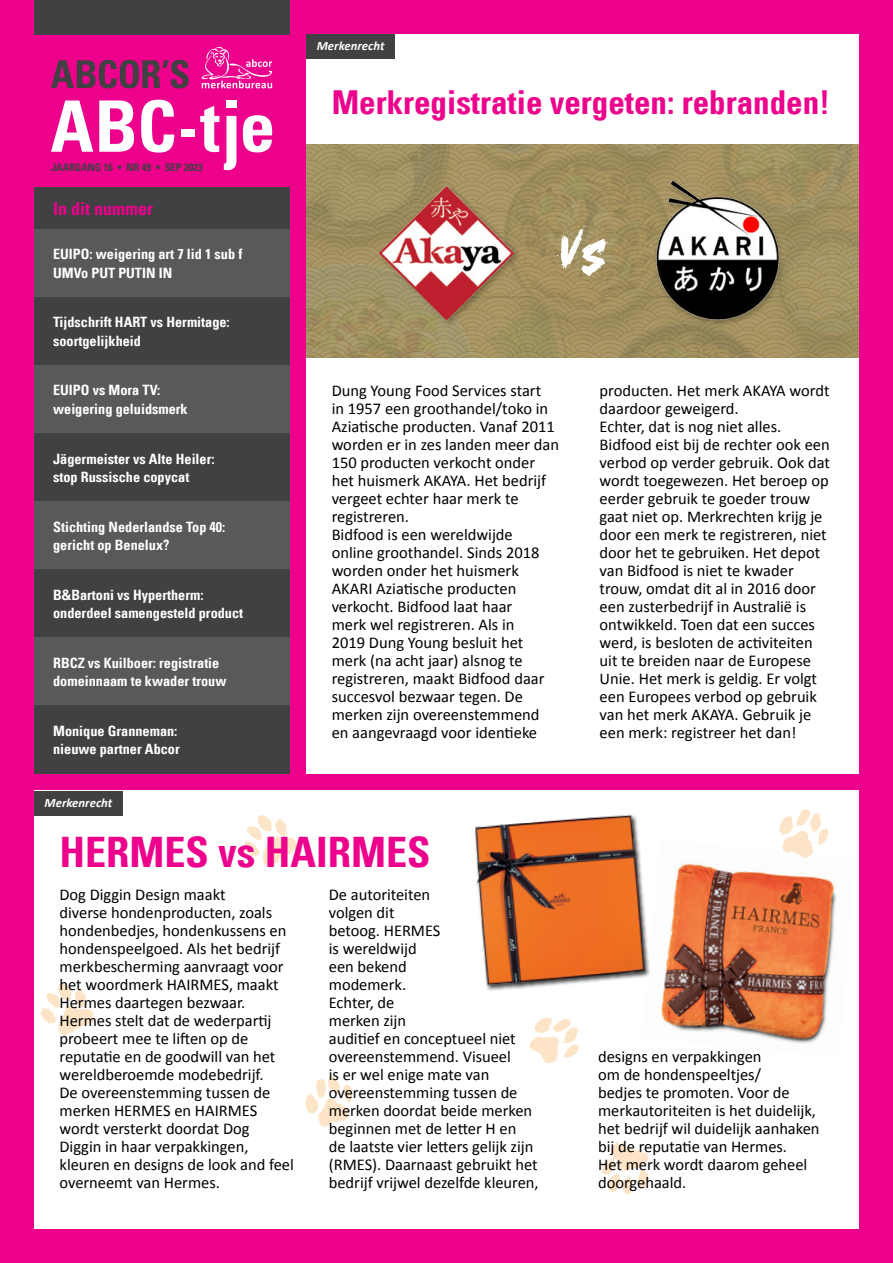
<style>
.page{position:relative;width:893px;height:1263px;background:#ec008c}
.page>*{position:absolute;margin:0;border:0;box-sizing:border-box;transform-origin:0 0}
.t1{font:700 condensed 42px "Univers LT";color:#ec008c}
.t2{font:700 condensed 33px "Univers LT";color:#ec008c}
.t3{font:700 condensed 18px "Univers LT";color:#ec008c}
.t4{font:16.5px/18px "Calibri";color:#000}
.t5{font:700 condensed 14.25px/18.8px "Univers LT";color:#fff}
.t6{font:italic 700 12.75px "Calibri";color:#fff}
.t7{font:700 condensed 10.5px "Univers LT";color:#414042}
</style>
<div class="page">
<div style="left:34px;top:187px;width:255px;height:43px;background:#414042"></div>
<div style="left:34px;top:230px;width:255px;height:68px;background:#58595b"></div>
<div style="left:34px;top:298px;width:255px;height:68px;background:#414042"></div>
<div style="left:34px;top:366px;width:255px;height:68px;background:#58595b"></div>
<div style="left:34px;top:434px;width:255px;height:68px;background:#414042"></div>
<div style="left:34px;top:502px;width:255px;height:68px;background:#58595b"></div>
<div style="left:34px;top:570px;width:255px;height:68px;background:#414042"></div>
<div style="left:34px;top:638px;width:255px;height:68px;background:#58595b"></div>
<div style="left:306px;top:34px;width:553px;height:740px;background:#fff"></div>
<div style="left:34px;top:706px;width:255px;height:68px;background:#414042"></div>
<svg style="left:306px;top:145px;width:553px;height:212px;background:#a08f60"></svg>
<img style="left:645px;top:166px;width:148px;height:174px">
<img style="left:375px;top:181px;width:149px;height:148px">
<img style="left:374px;top:180px;width:145px;height:146px">
<svg style="left:557px;top:225px;width:51px;height:51px"></svg>
<svg style="left:51px;top:60px;width:138px;height:28px"></svg>
<svg style="left:201px;top:47px;width:72px;height:41px"></svg>
<svg style="left:51px;top:100px;width:42px;height:52px"></svg>
<svg style="left:99px;top:100px;width:35px;height:52px"></svg>
<svg style="left:141px;top:100px;width:33px;height:53px"></svg>
<div style="left:182px;top:129px;width:13px;height:7px;background:#fff"></div>
<svg style="left:200px;top:106px;width:36px;height:64px"></svg>
<svg style="left:243px;top:115px;width:29px;height:37px"></svg>
<div style="left:226px;top:100px;width:10px;height:8px;background:#fff"></div>
<div style="left:34px;top:0;width:255px;height:34px;background:#414042"></div>
<div style="left:34px;top:791px;width:825px;height:438px;background:#fff"></div>
<div style="left:34px;top:791px;width:89px;height:25px;background:#414042"></div>
<div style="left:306px;top:34px;width:89px;height:25px;background:#414042"></div>
<img style="left:661px;top:858px;width:176px;height:186px">
<img style="left:475px;top:814px;width:175px;height:177px">
<svg style="left:779px;top:809px;width:49px;height:49px"></svg>
<svg style="left:243px;top:815px;width:54px;height:53px"></svg>
<svg style="left:601px;top:1142px;width:48px;height:52px"></svg>
<svg style="left:305px;top:1076px;width:47px;height:51px"></svg>
<svg style="left:530px;top:1018px;width:48px;height:45px"></svg>
<svg style="left:40px;top:983px;width:54px;height:54px"></svg>
<p class="t6" style="left:317px;top:37px;width:69px">Merkenrecht</p>
<p class="t7" style="left:51px;top:161px;width:153px">JAARGANG 16 • NR 49 • SEP 2023</p>
<p class="t3" style="left:53px;top:197px;width:101px">In dit nummer</p>
<p class="t5" style="left:53px;top:245px;width:191px">EUIPO: weigering art 7 lid 1 sub f<br>UMVo PUT PUTIN IN</p>
<p class="t5" style="left:53px;top:313px;width:178px">Tijdschrift HART vs Hermitage: soortgelijkheid</p>
<p class="t5" style="left:53px;top:381px;width:136px">EUIPO vs Mora TV: weigering geluidsmerk</p>
<p class="t5" style="left:53px;top:449px;width:163px">Jägermeister vs Alte Heiler: stop Russische copycat</p>
<p class="t5" style="left:53px;top:517px;width:174px">Stichting Nederlandse Top 40: gericht op Benelux?</p>
<p class="t5" style="left:53px;top:585px;width:191px">B&amp;Bartoni vs Hypertherm: onderdeel samengesteld product</p>
<p class="t5" style="left:53px;top:653px;width:175px">RBCZ vs Kuilboer: registratie domeinnaam te kwader trouw</p>
<p class="t5" style="left:53px;top:721px;width:128px">Monique Granneman: nieuwe partner Abcor</p>
<p class="t6" style="left:45px;top:794px;width:69px">Merkenrecht</p>
<h2 class="t2" style="left:332px;top:82px;width:500px">Merkregistratie vergeten: rebranden!</h2>
<p class="t4" style="left:332px;top:381px;width:229px">Dung Young Food Services start<br>in 1957 een groothandel/toko in<br>Aziatische producten. Vanaf 2011 worden er in zes landen meer dan<br>150 producten verkocht onder het huismerk AKAYA. Het bedrijf vergeet echter haar merk te registreren.<br>Bidfood is een wereldwijde<br>online groothandel. Sinds 2018 worden onder het huismerk<br>AKARI Aziatische producten verkocht. Bidfood laat haar<br>merk wel registreren. Als in<br>2019 Dung Young besluit het merk (na acht jaar) alsnog te registreren, maakt Bidfood daar succesvol bezwaar tegen. De merken zijn overeenstemmend en aangevraagd voor identieke</p>
<p class="t4" style="left:600px;top:381px;width:232px">producten. Het merk AKAYA wordt daardoor geweigerd.<br>Echter, dat is nog niet alles.<br>Bidfood eist bij de rechter ook een verbod op verder gebruik. Ook dat wordt toegewezen. Het beroep op eerder gebruik te goeder trouw gaat niet op. Merkrechten krijg je door een merk te registreren, niet door het te gebruiken. Het depot van Bidfood is niet te kwader trouw, omdat dit al in 2016 door een zusterbedrijf in Australië is ontwikkeld. Toen dat een succes werd, is besloten de activiteiten uit te breiden naar de Europese<br>Unie. Het merk is geldig. Er volgt een Europees verbod op gebruik van het merk AKAYA. Gebruik je een merk: registreer het dan!</p>
<h1 class="t1" style="left:60px;top:827px;width:372px">HERMES vs HAIRMES</h1>
<p class="t4" style="left:60px;top:885px;width:236px">Dog Diggin Design maakt<br>diverse hondenproducten, zoals hondenbedjes, hondenkussens en hondenspeelgoed. Als het bedrijf merkbescherming aanvraagt voor het woordmerk HAIRMES, maakt<br>Hermes daartegen bezwaar.<br>Hermes stelt dat de wederpartij probeert mee te liften op de reputatie en de goodwill van het wereldberoemde modebedrijf.<br>De overeenstemming tussen de merken HERMES en HAIRMES wordt versterkt doordat Dog<br>Diggin in haar verpakkingen, kleuren en designs de look and feel overneemt van Hermes.</p>
<p class="t4" style="left:329px;top:885px;width:211px">De autoriteiten<br>volgen dit<br>betoog. HERMES<br>is wereldwijd<br>een bekend<br>modemerk.<br>Echter, de<br>merken zijn<br>auditief en conceptueel niet overeenstemmend. Visueel<br>is er wel enige mate van overeenstemming tussen de merken doordat beide merken beginnen met de letter H en<br>de laatste vier letters gelijk zijn (RMES). Daarnaast gebruikt het bedrijf vrijwel dezelfde kleuren,</p>
<p class="t4" style="left:598px;top:1047px;width:223px">designs en verpakkingen<br>om de hondenspeeltjes/<br>bedjes te promoten. Voor de merkautoriteiten is het duidelijk, het bedrijf wil duidelijk aanhaken bij de reputatie van Hermes.<br>Het merk wordt daarom geheel doorgehaald.</p>
</div>
